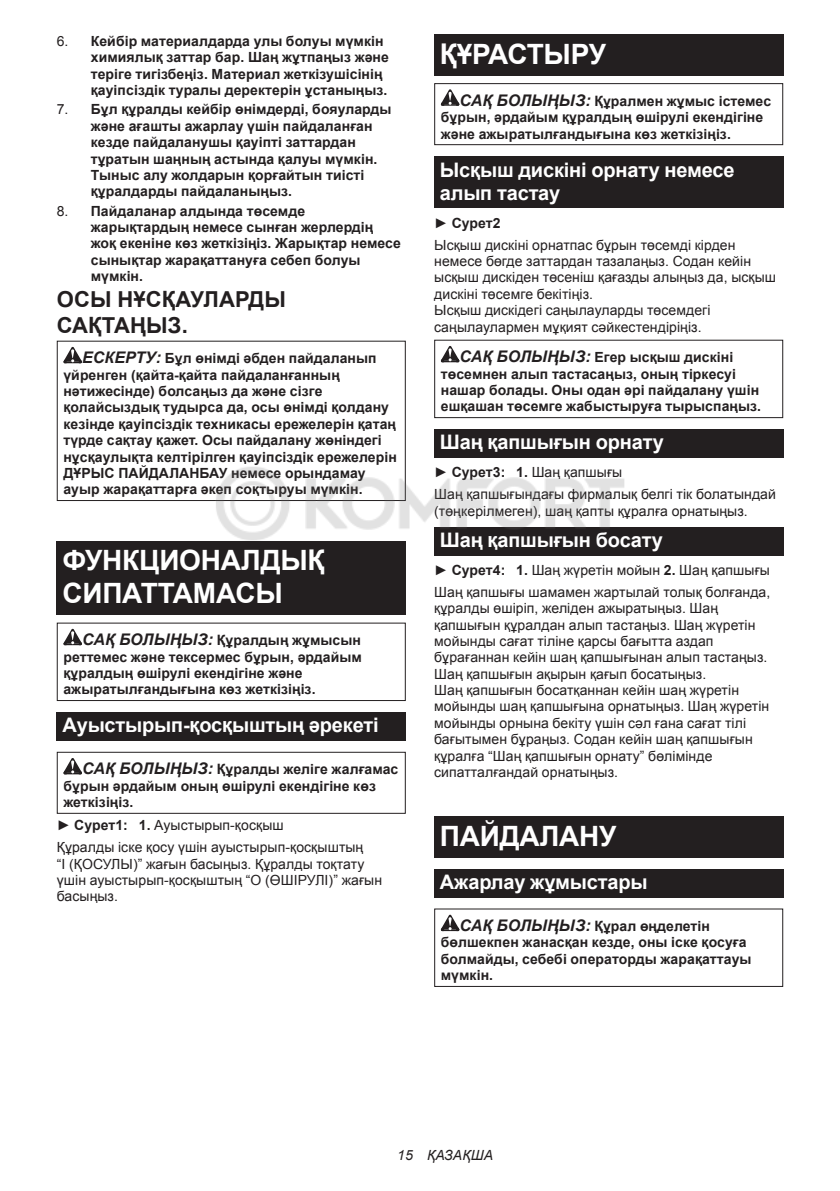
<style>
.page{position:relative;width:840px;height:1191px;background:#fff}
.page>*{position:absolute;margin:0;border:0;box-sizing:border-box;transform-origin:0 0}
.t1{font:700 28px/32.8px "Arial";letter-spacing:-.01em;color:#fff}
.t2{font:700 22px/25.8px "Arial";letter-spacing:.005em;color:#231f20}
.t3{font:700 20px/23.4px "Arial";letter-spacing:-.01em;color:#fff}
.t4{font:700 14px/16.4px "Arial";letter-spacing:.005em;color:#231f20}
.t5{font:14px/16.4px "Arial";letter-spacing:.005em;color:#231f20}
.t6{font:italic 14px "Arial";letter-spacing:.005em;color:#231f20}
.s1{font-weight:400}
.s2{font-style:italic;font-size:16px}
.s3{font-weight:700}
</style>
<div class="page">
<svg style="left:63px;top:347px;width:19px;height:16px"></svg>
<div style="left:57px;top:341px;width:348px;height:160px;border:1px solid #231f20"></div>
<div style="left:57px;top:541px;width:348px;height:73px;background:#231f20"></div>
<svg style="left:63px;top:629px;width:19px;height:16px"></svg>
<div style="left:57px;top:622px;width:348px;height:79px;border:1px solid #231f20"></div>
<div style="left:57px;top:712px;width:348px;height:29px;background:#231f20"></div>
<svg style="left:63px;top:758px;width:19px;height:16px"></svg>
<div style="left:57px;top:752px;width:348px;height:62px;border:1px solid #231f20"></div>
<div style="left:434px;top:34px;width:348px;height:41px;background:#231f20"></div>
<svg style="left:440px;top:89px;width:19px;height:17px"></svg>
<div style="left:434px;top:83px;width:348px;height:62px;border:1px solid #231f20"></div>
<div style="left:434px;top:156px;width:348px;height:52px;background:#231f20"></div>
<svg style="left:440px;top:346px;width:19px;height:16px"></svg>
<div style="left:434px;top:340px;width:348px;height:78px;border:1px solid #231f20"></div>
<div style="left:434px;top:429px;width:348px;height:29px;background:#231f20"></div>
<div style="left:434px;top:527px;width:348px;height:28px;background:#231f20"></div>
<div style="left:434px;top:816px;width:348px;height:41px;background:#231f20"></div>
<div style="left:434px;top:869px;width:348px;height:28px;background:#231f20"></div>
<svg style="left:440px;top:914px;width:19px;height:17px"></svg>
<div style="left:434px;top:908px;width:348px;height:79px;border:1px solid #231f20"></div>
<img style="left:210px;top:457px;width:415px;height:92px">
<p class="t4" style="left:91px;top:33px;width:299px;text-indent:-34px"><span class="s1">6.</span> Кейбір материалдарда улы болуы мүмкін химиялық заттар бар. Шаң жұтпаңыз және теріге тигізбеңіз. Материал жеткізушісінің қауіпсіздік туралы деректерін ұстаныңыз.</p>
<p class="t4" style="left:91px;top:102px;width:302px;text-indent:-34px"><span class="s1">7.</span> Бұл құралды кейбір өнімдерді, бояуларды және ағашты ажарлау үшін пайдаланған кезде пайдаланушы қауіпті заттардан тұратын шаңның астында қалуы мүмкін.<br>Тыныс алу жолдарын қорғайтын тиісті құралдарды пайдаланыңыз.</p>
<p class="t4" style="left:91px;top:203px;width:311px;text-indent:-34px"><span class="s1">8.</span> Пайдаланар алдында төсемде жарықтардың немесе сынған жерлердің жоқ екеніне көз жеткізіңіз. Жарықтар немесе сынықтар жарақаттануға себеп болуы мүмкін.</p>
<h2 class="t2" style="left:57px;top:287px;width:230px">ОСЫ НҰСҚАУЛАРДЫ<br>САҚТАҢЫЗ.</h2>
<p class="t4" style="left:63px;top:350px;width:335px;text-indent:19px"><span class="s2">ЕСКЕРТУ:</span> Бұл өнімді әбден пайдаланып үйренген (қайта-қайта пайдаланғанның нәтижесінде) болсаңыз да және сізге қолайсыздық тудырса да, осы өнімді қолдану кезінде қауіпсіздік техникасы ережелерін қатаң түрде сақтау қажет. Осы пайдалану жөніндегі нұсқаулықта келтірілген қауіпсіздік ережелерін ДҰРЫС ПАЙДАЛАНБАУ немесе орындамау ауыр жарақаттарға әкеп соқтыруы мүмкін.</p>
<h1 class="t1" style="left:62px;top:545px;width:264px">ФУНКЦИОНАЛДЫҚ<br>СИПАТТАМАСЫ</h1>
<p class="t4" style="left:63px;top:632px;width:300px;text-indent:19px"><span class="s2">САҚ БОЛЫҢЫЗ:</span> Құралдың жұмысын реттемес және тексермес бұрын, әрдайым құралдың өшірулі екендігіне және ажыратылғандығына көз жеткізіңіз.</p>
<h3 class="t3" style="left:62px;top:714px;width:317px">Ауыстырып-қосқыштың әрекеті</h3>
<p class="t4" style="left:63px;top:761px;width:336px;text-indent:19px"><span class="s2">САҚ БОЛЫҢЫЗ:</span> Құралды желіге жалғамас бұрын әрдайым оның өшірулі екендігіне көз жеткізіңіз.</p>
<p class="t5" style="left:57px;top:814px;width:308px;line-height:22px">► <span class="s3">Сурет1: 1.</span> Ауыстырып-қосқыш<br>Құралды іске қосу үшін ауыстырып-қосқыштың</p>
<p class="t5" style="left:57px;top:855px;width:326px">“I (ҚОСУЛЫ)” жағын басыңыз. Құралды тоқтату үшін ауыстырып-қосқыштың “O (ӨШІРУЛІ)” жағын басыңыз.</p>
<h1 class="t1" style="left:439px;top:38px;width:168px">ҚҰРАСТЫРУ</h1>
<p class="t4" style="left:440px;top:93px;width:331px;text-indent:19px"><span class="s2">САҚ БОЛЫҢЫЗ:</span> Құралмен жұмыс істемес бұрын, әрдайым құралдың өшірулі екендігіне және ажыратылғандығына көз жеткізіңіз.</p>
<h3 class="t3" style="left:439px;top:158px;width:296px">Ысқыш дискіні орнату немесе алып тастау</h3>
<p class="t5" style="left:434px;top:212px;width:303px;line-height:22px">► <span class="s3">Сурет2<br></span>Ысқыш дискіні орнатпас бұрын төсемді кірден</p>
<p class="t5" style="left:434px;top:253px;width:343px">немесе бөгде заттардан тазалаңыз. Содан кейін ысқыш дискіден төсеніш қағазды алыңыз да, ысқыш дискіні төсемге бекітіңіз.<br>Ысқыш дискідегі саңылауларды төсемдегі саңылаулармен мұқият сәйкестендіріңіз.</p>
<p class="t4" style="left:440px;top:349px;width:321px;text-indent:19px"><span class="s2">САҚ БОЛЫҢЫЗ:</span> Егер ысқыш дискіні төсемнен алып тастасаңыз, оның тіркесуі нашар болады. Оны одан әрі пайдалану үшін ешқашан төсемге жабыстыруға тырыспаңыз.</p>
<h3 class="t3" style="left:439px;top:431px;width:225px">Шаң қапшығын орнату</h3>
<p class="t5" style="left:434px;top:461px;width:343px;line-height:22px">► <span class="s3">Сурет3: 1.</span> Шаң қапшығы<br>Шаң қапшығындағы фирмалық белгі тік болатындай</p>
<p class="t5" style="left:434px;top:502px;width:315px">(төңкерілмеген), шаң қапты құралға орнатыңыз.</p>
<h3 class="t3" style="left:439px;top:529px;width:225px">Шаң қапшығын босату</h3>
<p class="t5" style="left:434px;top:559px;width:337px;line-height:22px">► <span class="s3">Сурет4: 1.</span> Шаң жүретін мойын <span class="s3">2.</span> Шаң қапшығы<br>Шаң қапшығы шамамен жартылай толық болғанда,</p>
<p class="t5" style="left:434px;top:600px;width:336px">құралды өшіріп, желіден ажыратыңыз. Шаң қапшығын құралдан алып тастаңыз. Шаң жүретін мойынды сағат тіліне қарсы бағытта аздап бұрағаннан кейін шаң қапшығынан алып тастаңыз.<br>Шаң қапшығын ақырын қағып босатыңыз.<br>Шаң қапшығын босатқаннан кейін шаң жүретін мойынды шаң қапшығына орнатыңыз. Шаң жүретін мойынды орнына бекіту үшін сәл ғана сағат тілі бағытымен бұраңыз. Содан кейін шаң қапшығын құралға “Шаң қапшығын орнату” бөлімінде сипатталғандай орнатыңыз.</p>
<h1 class="t1" style="left:439px;top:821px;width:178px">ПАЙДАЛАНУ</h1>
<h3 class="t3" style="left:439px;top:871px;width:209px">Ажарлау жұмыстары</h3>
<p class="t4" style="left:440px;top:918px;width:312px;text-indent:19px"><span class="s2">САҚ БОЛЫҢЫЗ:</span> Құрал өңделетін бөлшекпен жанасқан кезде, оны іске қосуға болмайды, себебі операторды жарақаттауы мүмкін.</p>
<p class="t6" style="left:397px;top:1146px;width:97px">15 ҚАЗАҚША</p>
</div>
